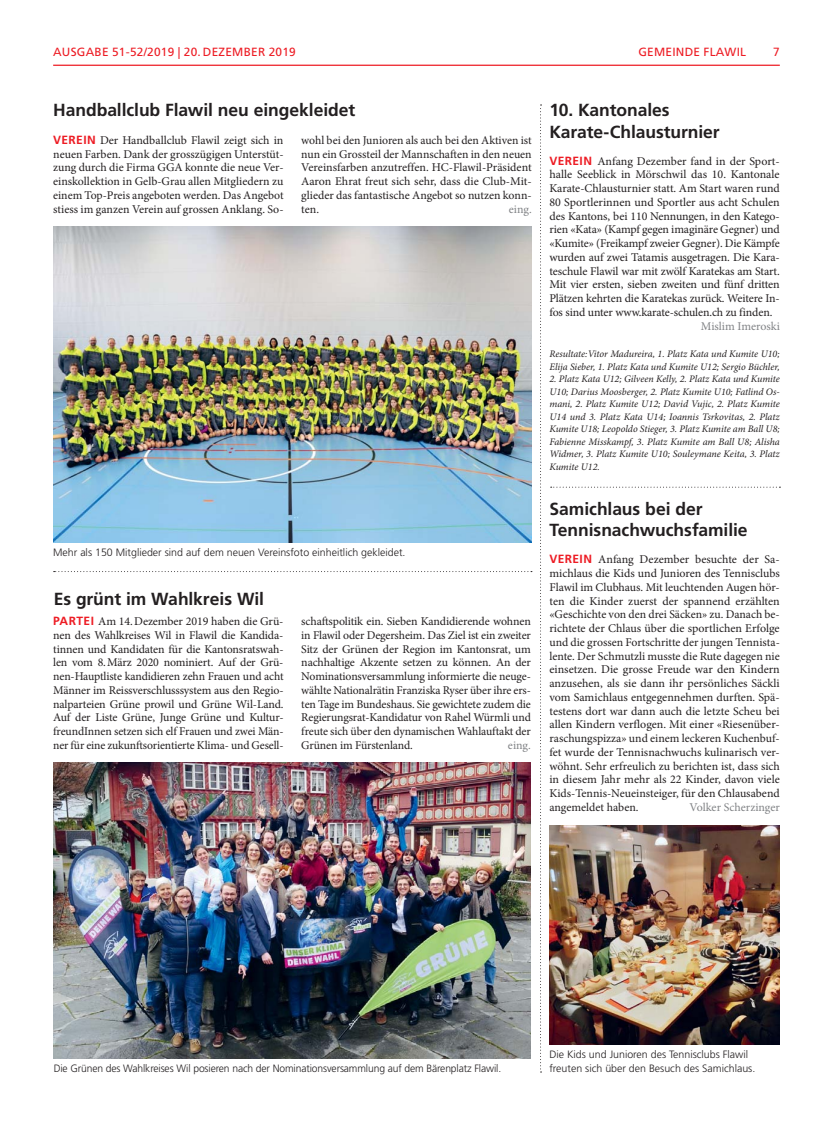
<style>
.page{position:relative;width:833px;height:1134px;background:#fff}
.page>*{position:absolute;margin:0;border:0;box-sizing:border-box;transform-origin:0 0}
.t1{font:700 17.5px/21.2px "Frutiger LT Std";letter-spacing:-.005em;color:#231f20}
.t2{font:11.88px/13.8px "Minion Pro";letter-spacing:-.01em;color:#231f20;text-align:justify}
.t3{font:11.88px "Frutiger LT Std";letter-spacing:.02em;color:#ed1c24}
.t4{font:11.88px "Minion Pro";color:#808285}
.t5{font:300 10.62px/13.8px "Frutiger LT Std";color:#231f20}
.t6{font:italic 10px/12.5px "Minion Pro";letter-spacing:-.005em;color:#231f20}
.s1{font-family:"Frutiger LT Std";font-weight:700;color:#ed1c24}
</style>
<div class="page">
<img style="left:550px;top:825px;width:230px;height:219px">
<img style="left:54px;top:763px;width:477px;height:295px">
<img style="left:53px;top:226px;width:478px;height:317px">
<hr style="left:53px;top:65px;width:727px;height:1px;background:#ed1c24">
<svg style="left:54px;top:571px;width:478px;height:1px"></svg>
<svg style="left:540px;top:104px;width:1px;height:968px"></svg>
<svg style="left:550px;top:487px;width:230px;height:1px"></svg>
<p class="t3" style="left:53px;top:46px;width:244px">AUSGABE 51-52/2019 | 20. DEZEMBER 2019</p>
<p class="t3" style="left:638px;top:46px;width:109px">GEMEINDE FLAWIL</p>
<p class="t3" style="left:773px;top:46px;width:8px">7</p>
<h1 class="t1" style="left:53px;top:101px;width:304px">Handballclub Flawil neu eingekleidet</h1>
<p class="t2" style="left:53px;top:134px;width:232px"><span class="s1">VEREIN</span> Der Handballclub Flawil zeigt sich in neuen Farben. Dank der grosszügigen Unterstüt&shy;zung durch die Firma GGA konnte die neue Ver&shy;einskollektion in Gelb-Grau allen Mitgliedern zu einem Top-Preis angeboten werden. Das Angebot stiess im ganzen Verein auf grossen Anklang. So-</p>
<p class="t2" style="left:301px;top:134px;width:232px">wohl bei den Junioren als auch bei den Aktiven ist nun ein Grossteil der Mannschaften in den neuen Vereinsfarben anzutreffen. HC-Flawil-Präsident Aaron Ehrat freut sich sehr, dass die Club-Mit&shy;glieder das fantastische Angebot so nutzen konn&shy;ten.</p>
<p class="t4" style="left:509px;top:204px;width:24px">eing.</p>
<p class="t5" style="left:53px;top:546px;width:354px">Mehr als 150 Mitglieder sind auf dem neuen Vereinsfoto einheitlich gekleidet.</p>
<h1 class="t1" style="left:54px;top:589px;width:212px">Es grünt im Wahlkreis Wil</h1>
<p class="t2" style="left:53px;top:615px;width:232px"><span class="s1">PARTEI</span> Am 14. Dezember 2019 haben die Grü&shy;nen des Wahlkreises Wil in Flawil die Kandida&shy;tinnen und Kandidaten für die Kantonsratswah&shy;len vom 8. März 2020 nominiert. Auf der Grü&shy;nen-Hauptliste kandidieren zehn Frauen und acht Männer im Reissverschlusssystem aus den Regio&shy;nalparteien Grüne prowil und Grüne Wil-Land.<br>Auf der Liste Grüne, Junge Grüne und Kultur&shy;freundInnen setzen sich elf Frauen und zwei Män&shy;ner für eine zukunftsorientierte Klima- und Gesell-</p>
<p class="t2" style="left:301px;top:615px;width:231px">schaftspolitik ein. Sieben Kandidierende wohnen in Flawil oder Degersheim. Das Ziel ist ein zweiter Sitz der Grünen der Region im Kantonsrat, um nachhaltige Akzente setzen zu können. An der Nominationsversammlung informierte die neuge&shy;wählte Nationalrätin Franziska Ryser über ihre ers&shy;ten Tage im Bundeshaus. Sie gewichtete zudem die Regierungsrat-Kandidatur von Rahel Würmli und freute sich über den dynamischen Wahlauftakt der Grünen im Fürstenland.</p>
<p class="t4" style="left:508px;top:740px;width:24px">eing.</p>
<h1 class="t1" style="left:549px;top:101px;width:172px">10. Kantonales<br>Karate-Chlausturnier</h1>
<p class="t2" style="left:549px;top:155px;width:232px"><span class="s1">VEREIN</span> Anfang Dezember fand in der Sport&shy;halle Seeblick in Mörschwil das 10. Kantonale Karate-Chlausturnier statt. Am Start waren rund 80 Sportlerinnen und Sportler aus acht Schulen des Kantons, bei 110 Nennungen, in den Katego&shy;rien «Kata» (Kampf gegen imaginäre Gegner) und «Kumite» (Freikampf zweier Gegner). Die Kämpfe wurden auf zwei Tatamis ausgetragen. Die Kara&shy;teschule Flawil war mit zwölf Karatekas am Start.<br>Mit vier ersten, sieben zweiten und fünf dritten Plätzen kehrten die Karatekas zurück. Weitere In&shy;fos sind unter www.karate-schulen.ch zu finden.</p>
<p class="t4" style="left:701px;top:321px;width:80px">Mislim Imeroski</p>
<p class="t6" style="left:549px;top:348px;width:232px">Resultate:Vitor Madureira, 1. Platz Kata und Kumite U10;<br>Elija Sieber, 1. Platz Kata und Kumite U12; Sergio Büchler,</p>
<p class="t6" style="left:549px;top:373px;width:232px;text-align:justify">2. Platz Kata U12; Gilveen Kelly, 2. Platz Kata und Kumite U10; Darius Moosberger, 2. Platz Kumite U10; Fatlind Os&shy;mani, 2. Platz Kumite U12; David Vujic, 2. Platz Kumite U14 und 3. Platz Kata U14; Ioannis Tsrkovitas, 2. Platz Kumite U18; Leopoldo Stieger, 3. Platz Kumite am Ball U8; Fabienne Misskampf, 3. Platz Kumite am Ball U8; Alisha Widmer, 3. Platz Kumite U10; Souleymane Keita, 3. Platz Kumite U12.</p>
<h1 class="t1" style="left:549px;top:499px;width:200px">Samichlaus bei der<br>Tennisnachwuchsfamilie</h1>
<p class="t2" style="left:549px;top:554px;width:232px"><span class="s1">VEREIN</span> Anfang Dezember besuchte der Sa&shy;michlaus die Kids und Junioren des Tennisclubs Flawil im Clubhaus. Mit leuchtenden Augen hör&shy;ten die Kinder zuerst der spannend erzählten «Geschichte von den drei Säcken» zu. Danach be&shy;richtete der Chlaus über die sportlichen Erfolge und die grossen Fortschritte der jungen Tennista&shy;lente. Der Schmutzli musste die Rute dagegen nie einsetzen. Die grosse Freude war den Kindern anzusehen, als sie dann ihr persönliches Säckli vom Samichlaus entgegennehmen durften. Spä&shy;testens dort war dann auch die letzte Scheu bei allen Kindern verflogen. Mit einer «Riesenüber&shy;raschungspizza» und einem leckeren Kuchenbuf&shy;fet wurde der Tennisnachwuchs kulinarisch ver&shy;wöhnt. Sehr erfreulich zu berichten ist, dass sich in diesem Jahr mehr als 22 Kinder, davon viele Kids-Tennis-Neueinsteiger, für den Chlausabend angemeldet haben.</p>
<p class="t4" style="left:689px;top:802px;width:92px">Volker Scherzinger</p>
<p class="t5" style="left:54px;top:1062px;width:449px">Die Grünen des Wahlkreises Wil posieren nach der Nominationsversammlung auf dem Bärenplatz Flawil.</p>
<p class="t5" style="left:549px;top:1048px;width:207px">Die Kids und Junioren des Tennisclubs Flawil freuten sich über den Besuch des Samichlaus.</p>
</div>
